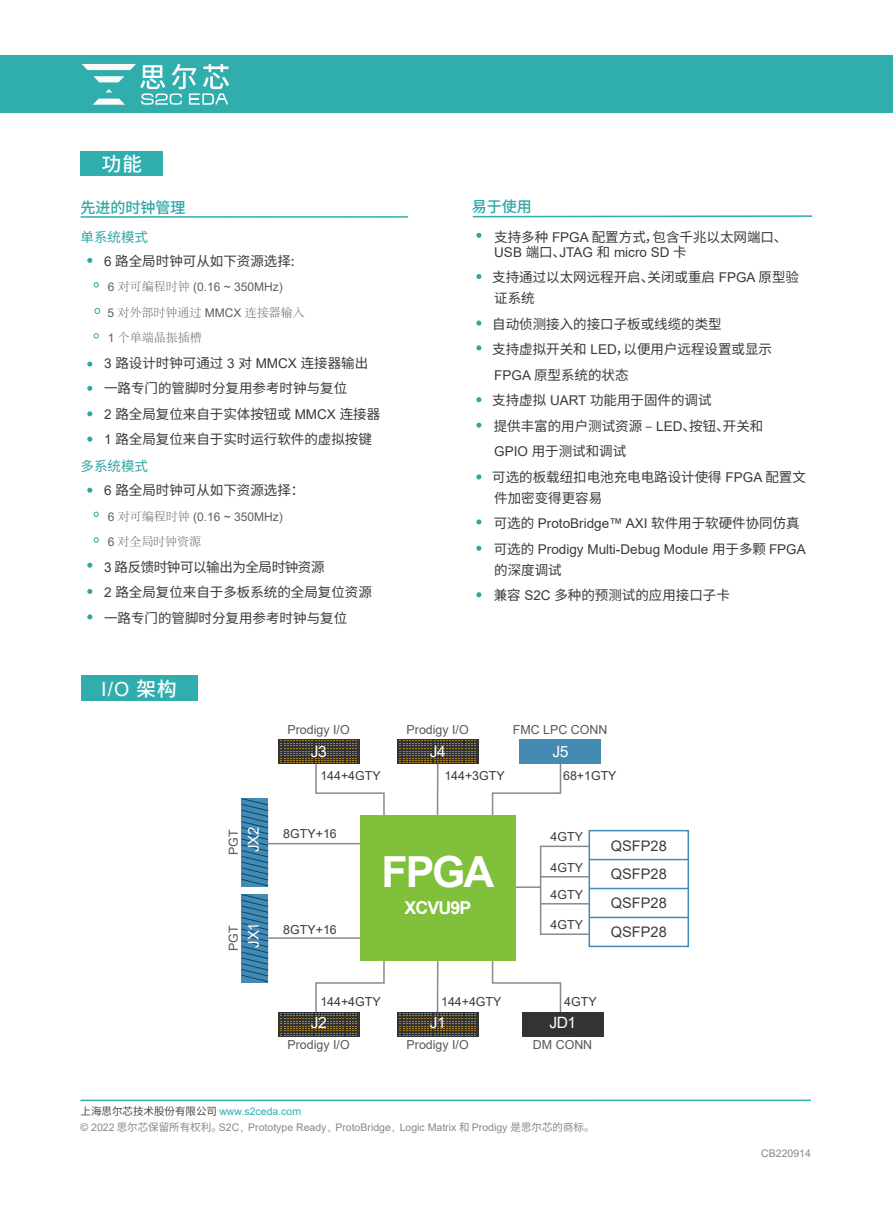
<style>
.page{position:relative;width:893px;height:1212px;background:#fff}
.page>*{position:absolute;margin:0;border:0;box-sizing:border-box;transform-origin:0 0}
.t1{font:700 42.9px "Arial";color:#fff}
.t2{font:19.5px "Arial";color:#fff}
.t3{font:500 19.5px "Source Han Sans SC";color:#fff}
.t4{font:700 17.7px "Arial";letter-spacing:-.05em;color:#fff}
.t5{font:15.6px "Arial";letter-spacing:-.025em;color:#fff}
.t6{font:500 15px "Source Han Sans SC";color:#31a6a5}
.t7{font:15px "Arial";letter-spacing:-.025em;color:#fff}
.t8{font:14.55px/28.7px "Arial";color:#3e3a39;text-align:justify}
.t9{font:13.5px/25.5px "Source Han Sans SC";color:#3c3939}
.t10{font:13.5px/25.5px "Arial";color:#3c3939}
.t11{font:12.45px/27px "Arial";color:#3e3a39}
.t12{font:12.45px "Arial";color:#595757}
.t13{font:12.45px "Arial";letter-spacing:-.025em;color:#fff}
.t14{font:12px "Arial";color:#5e5e5f}
.t15{font:300 12px/25.5px "Adobe Song Std";color:#5e5e5f}
.t16{font:10.5px/16.5px "Arial";color:#898989}
.s1{color:#31a6a5}
.s2{font-family:"Arial"}
.s3{font-family:"Adobe Song Std";font-weight:300}
.s4{font-family:"Arial";font-weight:400}
.s5{font-family:"Source Han Sans SC";font-weight:500}
.s6{font-family:"Source Han Sans SC"}
.s7{font-size:15.6px}
.s8{font-size:12.45px}
.s9{font-family:"Source Han Sans SC";color:#494949}
.s10{color:#2ab0b6}
</style>
<div class="page">
<div style="left:0;top:56px;width:893px;height:57px;background:#2faead"></div>
<hr style="left:81px;top:1099px;width:730px;height:2px;background:#2faead">
<div style="left:81px;top:152px;width:82px;height:24px;background:#2faead"></div>
<svg style="left:94px;top:282px;width:5px;height:5px"></svg>
<svg style="left:94px;top:308px;width:7px;height:6px"></svg>
<svg style="left:94px;top:333px;width:5px;height:5px"></svg>
<svg style="left:94px;top:512px;width:5px;height:5px"></svg>
<svg style="left:94px;top:537px;width:5px;height:5px"></svg>
<hr style="left:81px;top:216px;width:327px;height:2px;background:#2faead">
<svg style="left:472px;top:215px;width:341px;height:3px"></svg>
<svg style="left:491px;top:761px;width:71px;height:57px"></svg>
<div style="left:520px;top:740px;width:81px;height:24px;background:#458ab3"></div>
<hr style="left:268px;top:937px;width:101px;height:2px;background:#898989">
<hr style="left:266px;top:843px;width:100px;height:1px;background:#898989">
<svg style="left:241px;top:894px;width:28px;height:88px;background:#3f82aa"></svg>
<svg style="left:241px;top:798px;width:28px;height:89px;background:#3f82aa"></svg>
<hr style="left:437px;top:956px;width:1px;height:57px;background:#898989">
<svg style="left:491px;top:955px;width:71px;height:57px"></svg>
<svg style="left:397px;top:1012px;width:81px;height:24px"></svg>
<svg style="left:400px;top:1013px;width:75px;height:23px;background:#52472e"></svg>
<hr style="left:437px;top:763px;width:1px;height:52px;background:#898989">
<div style="left:522px;top:1012px;width:81px;height:24px;background:#323333"></div>
<svg style="left:397px;top:740px;width:81px;height:24px"></svg>
<svg style="left:400px;top:740px;width:75px;height:24px;background:#51472e"></svg>
<hr style="left:501px;top:886px;width:40px;height:2px;background:#898989">
<div style="left:360px;top:815px;width:155px;height:145px;background:#80c03b"></div>
<svg style="left:278px;top:1012px;width:3px;height:24px"></svg>
<svg style="left:281px;top:960px;width:104px;height:76px"></svg>
<svg style="left:278px;top:740px;width:3px;height:24px"></svg>
<svg style="left:281px;top:740px;width:104px;height:75px"></svg>
<hr style="left:540px;top:846px;width:1px;height:89px;background:#898989">
<div style="left:588px;top:830px;width:101px;height:117px;border:2px solid #458ab3"></div>
<hr style="left:589px;top:917px;width:99px;height:1px;background:#458ab3">
<hr style="left:589px;top:888px;width:99px;height:1px;background:#458ab3">
<hr style="left:589px;top:859px;width:99px;height:1px;background:#458ab3">
<hr style="left:541px;top:845px;width:48px;height:2px;background:#898989">
<hr style="left:541px;top:876px;width:48px;height:1px;background:#898989">
<hr style="left:541px;top:903px;width:48px;height:1px;background:#898989">
<hr style="left:541px;top:933px;width:48px;height:2px;background:#898989">
<div style="left:81px;top:676px;width:117px;height:25px;background:#2faead"></div>
<svg style="left:87px;top:258px;width:5px;height:5px"></svg>
<svg style="left:87px;top:362px;width:5px;height:5px"></svg>
<svg style="left:87px;top:386px;width:5px;height:5px"></svg>
<svg style="left:87px;top:411px;width:5px;height:5px"></svg>
<svg style="left:87px;top:437px;width:5px;height:5px"></svg>
<svg style="left:87px;top:563px;width:5px;height:5px"></svg>
<svg style="left:87px;top:488px;width:5px;height:5px"></svg>
<svg style="left:87px;top:589px;width:5px;height:5px"></svg>
<svg style="left:87px;top:614px;width:5px;height:5px"></svg>
<svg style="left:476px;top:233px;width:5px;height:5px"></svg>
<svg style="left:476px;top:274px;width:5px;height:5px"></svg>
<svg style="left:476px;top:320px;width:5px;height:6px"></svg>
<svg style="left:476px;top:345px;width:5px;height:5px"></svg>
<svg style="left:476px;top:397px;width:5px;height:5px"></svg>
<svg style="left:476px;top:423px;width:5px;height:5px"></svg>
<svg style="left:476px;top:474px;width:5px;height:5px"></svg>
<svg style="left:476px;top:519px;width:5px;height:5px"></svg>
<svg style="left:476px;top:546px;width:5px;height:5px"></svg>
<svg style="left:476px;top:592px;width:5px;height:5px"></svg>
<svg style="left:82px;top:64px;width:147px;height:41px"></svg>
<h2 class="t3" style="left:102px;top:153px;width:41px">功能</h2>
<p class="t6" style="left:81px;top:199px;width:106px">先进的时钟管理</p>
<p class="t9" style="left:104px;top:225px;width:192px;line-height:24px;text-indent:-24px"><span class="s1">单系统模式<br></span><span class="s2">6</span> 路全局时钟可从如下资源选择:</p>
<p class="t14" style="left:108px;top:279px;width:177px">6 <span class="s3">对可编程时钟</span> (0.16 ~ 350MHz)</p>
<p class="t15" style="left:107px;top:300px;width:199px"><span class="s4">5</span> 对外部时钟通过 <span class="s4">MMCX</span> 连接器输入<br><span class="s4">1</span> 个单端晶振插槽</p>
<p class="t9" style="left:104px;top:350px;width:278px"><span class="s2">3</span> 路设计时钟可通过 <span class="s2">3</span> 对 <span class="s2">MMCX</span> 连接器输出一路专门的管脚时分复用参考时钟与复位<br><span class="s2">2</span> 路全局复位来自于实体按钮或 <span class="s2">MMCX</span> 连接器<br><span class="s2">1</span> 路全局复位来自于实时运行软件的虚拟按键</p>
<p class="t9" style="left:104px;top:455px;width:202px;line-height:24px;text-indent:-24px"><span class="s1">多系统模式<br></span><span class="s2">6</span> 路全局时钟可从如下资源选择：</p>
<p class="t14" style="left:108px;top:508px;width:177px">6 <span class="s3">对可编程时钟</span> (0.16 ~ 350MHz)</p>
<p class="t15" style="left:108px;top:530px;width:95px"><span class="s4">6</span> 对全局时钟资源</p>
<p class="t9" style="left:104px;top:554px;width:269px"><span class="s2">3</span> 路反馈时钟可以输出为全局时钟资源<br><span class="s2">2</span> 路全局复位来自于多板系统的全局复位资源一路专门的管脚时分复用参考时钟与复位</p>
<h2 class="t2" style="left:101px;top:676px;width:77px">I/O <span class="s5">架构</span></h2>
<h2 class="t2" style="left:101px;top:685px;width:77px">I/O <span class="s5">架构</span></h2>
<p class="t12" style="left:288px;top:721px;width:64px">Prodigy I/O</p>
<p class="t5" style="left:311px;top:741px;width:18px">J3</p>
<p class="t11" style="left:320px;top:762px;width:62px">144+4GTY</p>
<p class="t6" style="left:472px;top:198px;width:61px">易于使用</p>
<p class="t9" style="left:494px;top:224px;width:295px">支持多种 <span class="s2">FPGA</span> 配置方式，包含千兆以太网端口、</p>
<p class="t10" style="left:494px;top:239px;width:194px">USB <span class="s6">端口、</span>JTAG <span class="s6">和</span> micro SD <span class="s6">卡</span></p>
<p class="t9" style="left:492px;top:267px;width:308px;line-height:21px">支持通过以太网远程开启、关闭或重启 <span class="s2">FPGA</span> 原型验证系统</p>
<p class="t9" style="left:492px;top:311px;width:315px">自动侦测接入的接口子板或线缆的类型<br>支持虚拟开关和 <span class="s2">LED</span>，以便用户远程设置或显示<br><span class="s2">FPGA</span> 原型系统的状态<br>支持虚拟 <span class="s2">UART</span> 功能用于固件的调试<br>提供丰富的用户测试资源 ‒ <span class="s2">LED</span>、按钮、开关和<br><span class="s2">GPIO</span> 用于测试和调试<br>可选的板载纽扣电池充电电路设计使得 <span class="s2">FPGA</span> 配置文</p>
<p class="t9" style="left:494px;top:485px;width:109px">件加密变得更容易</p>
<p class="t10" style="left:494px;top:510px;width:314px"><span class="s6">可选的</span> ProtoBridge™ AXI <span class="s6">软件用于软硬件协同仿真可选的</span> Prodigy Multi-Debug Module <span class="s6">用于多颗</span> FPGA</p>
<p class="t9" style="left:494px;top:557px;width:238px">的深度调试<br>兼容 <span class="s2">S2C</span> 多种的预测试的应用接口子卡</p>
<p class="t12" style="left:407px;top:721px;width:64px">Prodigy I/O</p>
<p class="t12" style="left:513px;top:721px;width:96px">FMC LPC CONN</p>
<p class="t13" style="left:429px;top:741px;width:22px">J1A</p>
<p class="t5" style="left:430px;top:741px;width:18px">J4</p>
<p class="t5" style="left:552px;top:741px;width:18px">J5</p>
<p class="t11" style="left:444px;top:762px;width:62px">144+3GTY</p>
<p class="t11" style="left:563px;top:762px;width:55px">68+1GTY</p>
<p class="t12" style="left:225px;top:855px;width:27px;rotate:-90deg">PGT</p>
<p class="t7" style="left:243px;top:852px;width:27px;rotate:-90deg">JX12</p>
<p class="t12" style="left:225px;top:951px;width:27px;rotate:-90deg">PGT</p>
<p class="t7" style="left:243px;top:947px;width:27px;rotate:-90deg">JX1</p>
<p class="t11" style="left:283px;top:820px;width:55px">8GTY+16</p>
<p class="t11" style="left:283px;top:916px;width:55px">8GTY+16</p>
<h1 class="t1" style="left:382px;top:841px;width:114px">FPGA</h1>
<h3 class="t4" style="left:405px;top:895px;width:68px">XCVU9P</h3>
<p class="t11" style="left:550px;top:823px;width:34px">4GTY</p>
<p class="t11" style="left:550px;top:854px;width:34px">4GTY<br>4GTY</p>
<p class="t11" style="left:550px;top:911px;width:34px">4GTY</p>
<p class="t8" style="left:611px;top:831px;width:57px">QSFP28<br>QSFP28<br>QSFP28<br>QSFP28</p>
<p class="t11" style="left:320px;top:988px;width:62px">144+4GTY</p>
<p class="t5" style="left:311px;top:1012px;width:18px">J2</p>
<p class="t12" style="left:288px;top:1036px;width:64px">Prodigy I/O</p>
<p class="t11" style="left:441px;top:988px;width:62px">144+4GTY</p>
<p class="t13" style="left:427px;top:1015px;width:22px">J1A<span class="s7">J1</span></p>
<p class="t12" style="left:407px;top:1036px;width:64px">Prodigy I/O</p>
<p class="t12" style="left:533px;top:1036px;width:61px">DM CONN</p>
<p class="t11" style="left:564px;top:988px;width:34px">4GTY</p>
<p class="t5" style="left:549px;top:1012px;width:50px">JD1<span class="s8">J1A</span></p>
<p class="t16" style="left:81px;top:1103px;width:516px"><span class="s9">上海思尔芯技术股份有限公司</span> <span class="s10">www.s2ceda.com<br></span>© 2022 <span class="s6">思尔芯保留所有权利。</span>S2C<span class="s3">，</span>Prototype Ready<span class="s3">，</span>ProtoBridge<span class="s3">，</span>Logic Matrix <span class="s6">和</span> Prodigy <span class="s6">是思尔芯的商标。</span></p>
<p class="t16" style="left:761px;top:1145px;width:51px">CB220914</p>
</div>
